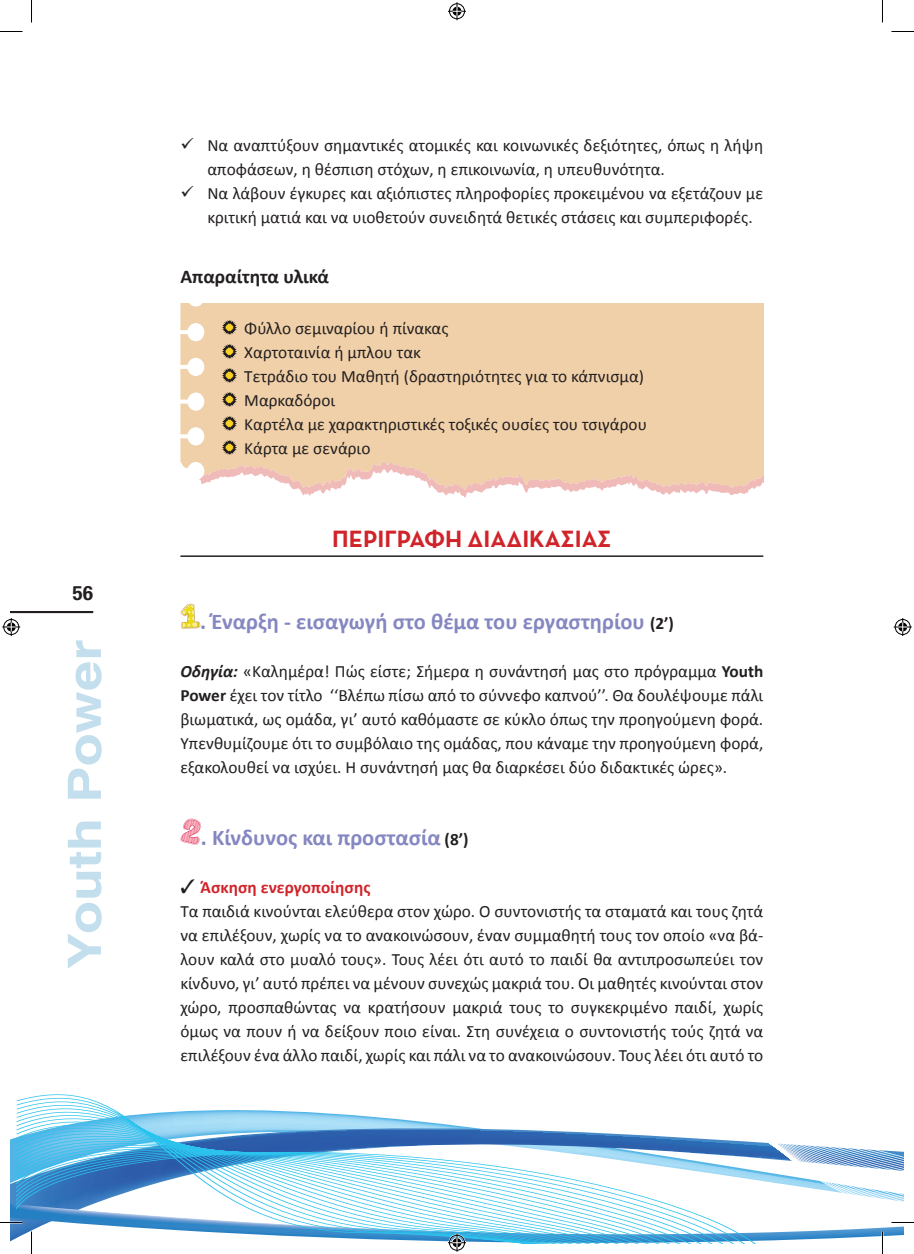
<style>
.page{position:relative;width:914px;height:1254px;background:#fff}
.page>*{position:absolute;margin:0;border:0;box-sizing:border-box;transform-origin:0 0}
.t1{font:45.3px "UB Helvetica Bold";color:#c3deed;scale:1.19 1}
.t2{font:700 24px "Neutraface Text";color:#d1232a}
.t3{font:700 22.5px "Calibri";color:#8587c1}
.t4{font:700 19.95px "PF Paperback";color:#231f20}
.t5{font:700 19.5px "Calibri";letter-spacing:-.005em;color:#231f20}
.t6{font:17.25px/24px "Calibri";color:#231f20}
.s1{font-size:17.25px;color:#231f20}
.s2{font-weight:700;font-style:italic}
.s3{font-weight:700}
.s4{font-weight:700;color:#d1232a}
</style>
<div class="page">
<svg style="left:15px;top:1094px;width:888px;height:149px"></svg>
<hr style="left:10px;top:611px;width:83px;height:2px;background:#231f20">
<div style="left:180px;top:304px;width:583px;height:164px;background:#f0d0a8"></div>
<hr style="left:180px;top:555px;width:583px;height:2px;background:#231f20">
<svg style="left:222px;top:320px;width:14px;height:14px"></svg>
<svg style="left:222px;top:344px;width:14px;height:14px"></svg>
<svg style="left:222px;top:368px;width:14px;height:14px"></svg>
<svg style="left:222px;top:392px;width:14px;height:14px"></svg>
<svg style="left:222px;top:416px;width:14px;height:14px"></svg>
<svg style="left:198px;top:440px;width:565px;height:57px"></svg>
<svg style="left:180px;top:603px;width:20px;height:26px"></svg>
<svg style="left:180px;top:818px;width:21px;height:27px"></svg>
<hr style="left:0;top:1221px;width:22px;height:2px;background:#fff">
<hr style="left:891px;top:1221px;width:22px;height:2px;background:#fff">
<hr style="left:881px;top:1231px;width:2px;height:23px;background:#fff">
<svg style="left:0;top:31px;width:22px;height:1px"></svg>
<svg style="left:891px;top:31px;width:22px;height:1px"></svg>
<svg style="left:0;top:1222px;width:22px;height:1px"></svg>
<svg style="left:891px;top:1222px;width:22px;height:1px"></svg>
<svg style="left:31px;top:0;width:1px;height:22px"></svg>
<svg style="left:31px;top:1231px;width:1px;height:23px"></svg>
<svg style="left:882px;top:0;width:1px;height:22px"></svg>
<svg style="left:882px;top:1231px;width:1px;height:23px"></svg>
<svg style="left:448px;top:2px;width:18px;height:18px"></svg>
<svg style="left:448px;top:1233px;width:18px;height:18px"></svg>
<svg style="left:2px;top:618px;width:18px;height:18px"></svg>
<svg style="left:893px;top:618px;width:18px;height:18px"></svg>
<p class="t4" style="left:73px;top:580px;width:22px">56</p>
<h1 class="t1" style="left:57px;top:968px;width:277px;rotate:-90deg">Youth Power</h1>
<p class="t6" style="left:207px;top:133px;width:557px;text-indent:-27px">✓ Να αναπτύξουν σημαντικές ατομικές και κοινωνικές δεξιότητες, όπως η λήψη αποφάσεων, η θέσπιση στόχων, η επικοινωνία, η υπευθυνότητα.</p>
<p class="t6" style="left:207px;top:181px;width:557px;text-indent:-27px">✓ Να λάβουν έγκυρες και αξιόπιστες πληροφορίες προκειμένου να εξετάζουν με κριτική ματιά και να υιοθετούν συνειδητά θετικές στάσεις και συμπεριφορές.</p>
<p class="t5" style="left:180px;top:264px;width:150px">Απαραίτητα υλικά</p>
<p class="t6" style="left:244px;top:316px;width:404px">Φύλλο σεμιναρίου ή πίνακας<br>Χαρτοταινία ή μπλου τακ<br>Τετράδιο του Μαθητή (δραστηριότητες για το κάπνισμα)<br>Μαρκαδόροι<br>Καρτέλα με χαρακτηριστικές τοξικές ουσίες του τσιγάρου<br>Κάρτα με σενάριο</p>
<h2 class="t2" style="left:332px;top:519px;width:281px">ΠΕΡΙΓΡΑΦΗ ΔΙΑΔΙΚΑΣΙΑΣ</h2>
<h3 class="t3" style="left:200px;top:607px;width:475px">. Έναρξη - εισαγωγή στο θέμα του εργαστηρίου <span class="s1">(2’)</span></h3>
<p class="t6" style="left:180px;top:659px;width:584px;text-align:justify"><span class="s2">Οδηγία:</span> «Καλημέρα! Πώς είστε; Σήμερα η συνάντησή μας στο πρόγραμμα <span class="s3">Youth Power</span> έχει τον τίτλο ‘‘Βλέπω πίσω από το σύννεφο καπνού’’. Θα δουλέψουμε πάλι βιωματικά, ως ομάδα, γι’ αυτό καθόμαστε σε κύκλο όπως την προηγούμενη φορά.<br>Υπενθυμίζουμε ότι το συμβόλαιο της ομάδας, που κάναμε την προηγούμενη φορά, εξακολουθεί να ισχύει. Η συνάντησή μας θα διαρκέσει δύο διδακτικές ώρες».</p>
<h3 class="t3" style="left:201px;top:823px;width:269px">. Κίνδυνος και προστασία <span class="s1">(8’)</span></h3>
<p class="t6" style="left:180px;top:875px;width:584px">✓ <span class="s4">Άσκηση ενεργοποίησης<br></span>Τα παιδιά κινούνται ελεύθερα στον χώρο. Ο συντονιστής τα σταματά και τους ζητά να επιλέξουν, χωρίς να το ανακοινώσουν, έναν συμμαθητή τους τον οποίο «να βά&shy;λουν καλά στο μυαλό τους». Τους λέει ότι αυτό το παιδί θα αντιπροσωπεύει τον κίνδυνο, γι’ αυτό πρέπει να μένουν συνεχώς μακριά του. Οι μαθητές κινούνται στον χώρο, προσπαθώντας να κρατήσουν μακριά τους το συγκεκριμένο παιδί, χωρίς όμως να πουν ή να δείξουν ποιο είναι. Στη συνέχεια ο συντονιστής τούς ζητά να επιλέξουν ένα άλλο παιδί, χωρίς και πάλι να το ανακοινώσουν. Τους λέει ότι αυτό το</p>
</div>
